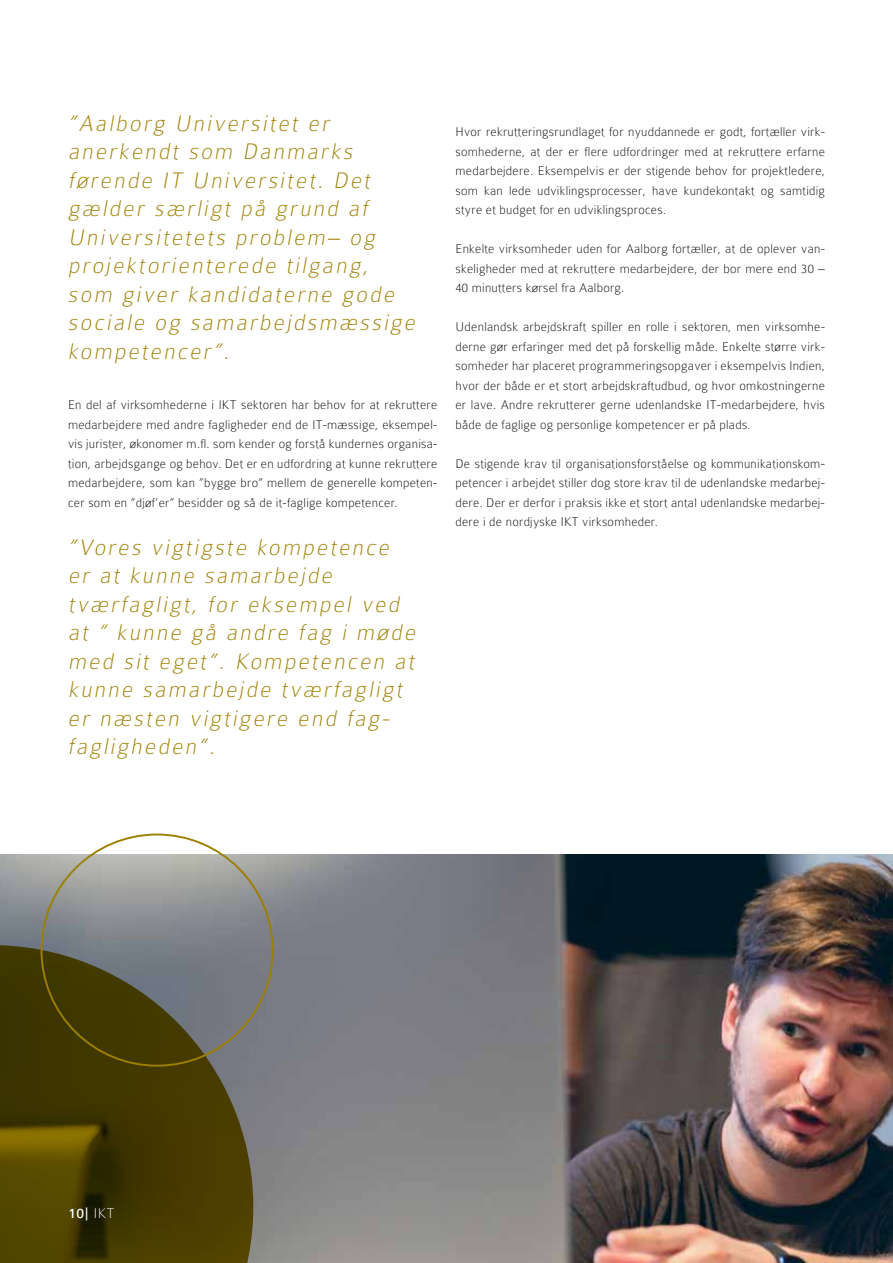
<style>
.page{position:relative;width:893px;height:1263px;background:#fff}
.page>*{position:absolute;margin:0;border:0;box-sizing:border-box;transform-origin:0 0}
.t1{font:italic 100 24px/28.5px "Colaborate";letter-spacing:.1em;color:#9d7f00}
.t2{font:15px "Colaborate";color:#fff}
.t3{font:100 13.5px/19.5px "Colaborate";letter-spacing:.02em;color:#000;text-align:justify}
.s1{font-weight:100}
</style>
<div class="page">
<img style="left:0;top:855px;width:893px;height:408px">
<svg style="left:0;top:909px;width:290px;height:354px;background:#59532e"></svg>
<p class="t1" style="left:68px;top:109px;width:353px">”Aalborg Universitet er anerkendt som Danmarks førende IT Universitet. Det gælder særligt på grund af<br>Universitetets problem– og projektorienterede tilgang, som giver kandidaterne gode sociale og samarbejdsmæssige kompetencer”.</p>
<p class="t3" style="left:68px;top:395px;width:371px">En del af virksomhederne i IKT sektoren har behov for at rekruttere medarbejdere med andre fagligheder end de IT-mæssige, eksempel&shy;vis jurister, økonomer m.fl. som kender og forstå kundernes organisa&shy;tion, arbejdsgange og behov. Det er en udfordring at kunne rekruttere medarbejdere, som kan ”bygge bro” mellem de generelle kompeten&shy;cer som en ”djøf’er” besidder og så de it-faglige kompetencer.</p>
<h1 class="t1" style="left:68px;top:533px;width:353px">”Vores vigtigste kompetence er at kunne samarbejde tværfagligt, for eksempel ved at ” kunne gå andre fag i møde med sit eget”. Kompetencen at kunne samarbejde tværfagligt er næsten vigtigere end fag&shy;fagligheden”.</h1>
<p class="t3" style="left:455px;top:122px;width:371px">Hvor rekrutteringsrundlaget for nyuddannede er godt, fortæller virk&shy;somhederne, at der er flere udfordringer med at rekruttere erfarne medarbejdere. Eksempelvis er der stigende behov for projektledere, som kan lede udviklingsprocesser, have kundekontakt og samtidig styre et budget for en udviklingsproces.</p>
<p class="t3" style="left:455px;top:239px;width:371px">Enkelte virksomheder uden for Aalborg fortæller, at de oplever van&shy;skeligheder med at rekruttere medarbejdere, der bor mere end 30 – 40 minutters kørsel fra Aalborg.</p>
<p class="t3" style="left:455px;top:317px;width:371px">Udenlandsk arbejdskraft spiller en rolle i sektoren, men virksomhe&shy;derne gør erfaringer med det på forskellig måde. Enkelte større virk&shy;somheder har placeret programmeringsopgaver i eksempelvis Indien, hvor der både er et stort arbejdskraftudbud, og hvor omkostningerne er lave. Andre rekrutterer gerne udenlandske IT-medarbejdere, hvis både de faglige og personlige kompetencer er på plads.</p>
<p class="t3" style="left:455px;top:454px;width:371px">De stigende krav til organisationsforståelse og kommunikationskom&shy;petencer i arbejdet stiller dog store krav til de udenlandske medarbej&shy;dere. Der er derfor i praksis ikke et stort antal udenlandske medarbej&shy;dere i de nordjyske IKT virksomheder.</p>
<p class="t2" style="left:68px;top:1205px;width:48px">10| <span class="s1">IKT</span></p>
</div>
